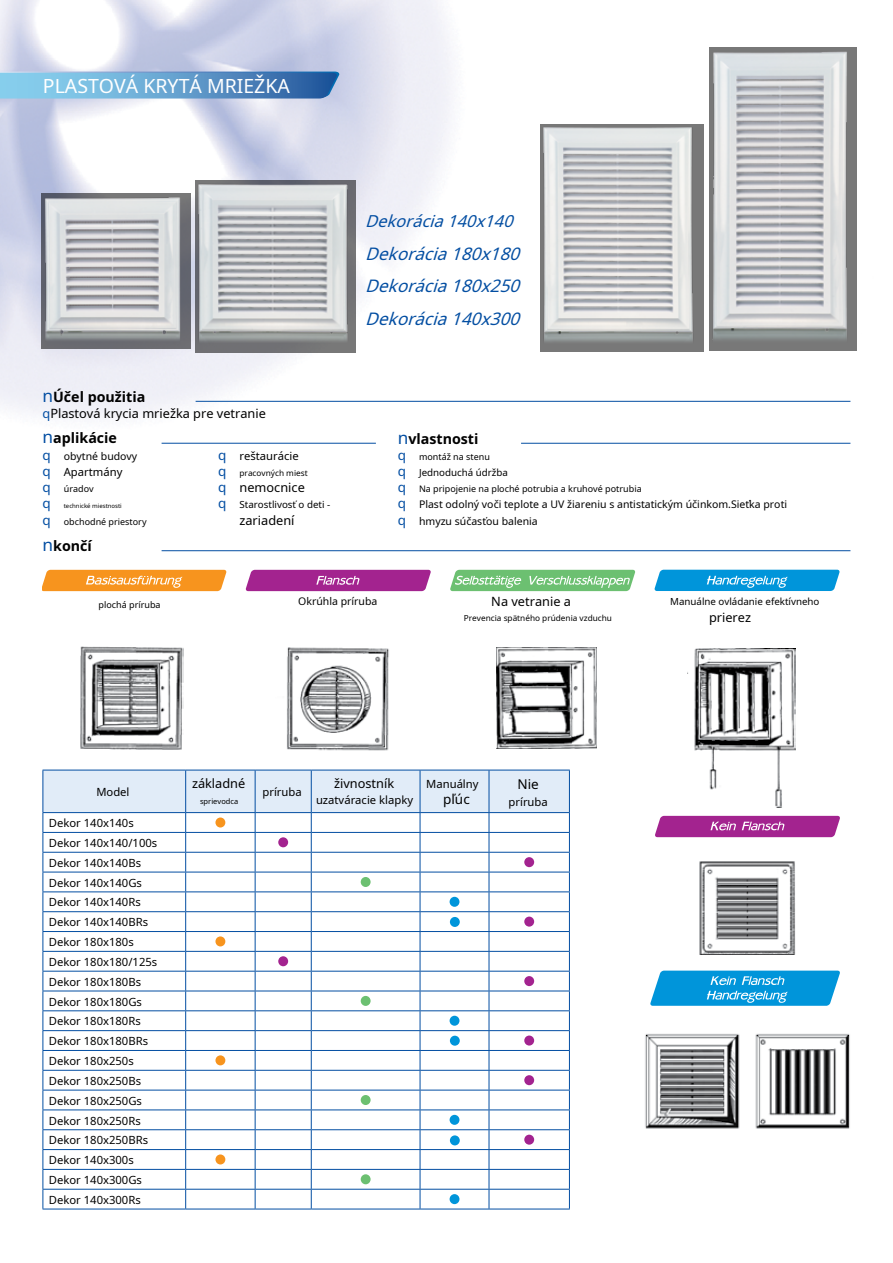
<style>
.page{position:relative;width:893px;height:1263px;background:#fff}
.page>*{position:absolute;margin:0;border:0;box-sizing:border-box;transform-origin:0 0}
.t1{font:19.5px "Noto Sans";color:#fff}
.t2{font:italic 17.25px/32.4px "Noto Sans";color:#034ea2;text-align:justify}
.t3{font:italic 16.5px "Noto Sans";color:#034ea2}
.t4{font:700 14.25px "Noto Sans";color:#000}
.t5{font:13.5px/16.2px "Noto Sans";color:#034ea2;text-align:justify}
.t6{font:13.5px "Noto Sans";color:#000}
.t7{font:12.75px "Noto Sans";color:#000}
.t8{font:11.25px/19.8px "Noto Sans";color:#000}
.t9{font:10.5px/16.2px "Noto Sans";color:#000}
.t10{font:9.75px "Noto Sans";color:#000}
.t11{font:9px "Noto Sans";color:#000}
.t12{font:8.25px "Noto Sans";color:#000}
.t13{font:7.5px "Noto Sans";color:#000}
.t14{font:6px "Noto Sans";color:#000}
.s1{font-weight:400;font-size:17.25px;color:#034ea2}
.s2{color:#034ea2}
</style>
<div class="page">
<img style="left:0;top:0;width:588px;height:444px">
<svg style="left:245px;top:570px;width:186px;height:21px;background:#a93296"></svg>
<svg style="left:450px;top:570px;width:185px;height:21px;background:#85ca89"></svg>
<svg style="left:654px;top:570px;width:186px;height:21px;background:#1ba0dd"></svg>
<svg style="left:43px;top:570px;width:184px;height:21px;background:#f79f36"></svg>
<svg style="left:655px;top:816px;width:185px;height:21px;background:#aa3598"></svg>
<svg style="left:650px;top:970px;width:190px;height:36px;background:#26a4df"></svg>
<img style="left:645px;top:1034px;width:205px;height:95px">
<img style="left:80px;top:646px;width:103px;height:104px">
<img style="left:287px;top:647px;width:102px;height:104px">
<img style="left:694px;top:648px;width:102px;height:159px">
<img style="left:699px;top:861px;width:97px;height:94px">
<img style="left:496px;top:647px;width:101px;height:101px">
<svg style="left:43px;top:771px;width:527px;height:438px"></svg>
<hr style="left:43px;top:1209px;width:143px;height:1px;background:#034ea2">
<hr style="left:186px;top:1209px;width:69px;height:1px;background:#034ea2">
<hr style="left:255px;top:1209px;width:56px;height:1px;background:#034ea2">
<hr style="left:311px;top:1209px;width:109px;height:1px;background:#034ea2">
<hr style="left:420px;top:1209px;width:69px;height:1px;background:#034ea2">
<hr style="left:489px;top:1209px;width:81px;height:1px;background:#034ea2">
<hr style="left:43px;top:770px;width:143px;height:1px;background:#034ea2">
<hr style="left:43px;top:770px;width:1px;height:42px;background:#034ea2">
<hr style="left:43px;top:812px;width:143px;height:1px;background:#034ea2">
<hr style="left:43px;top:832px;width:143px;height:1px;background:#034ea2">
<hr style="left:43px;top:852px;width:143px;height:1px;background:#034ea2">
<hr style="left:43px;top:872px;width:143px;height:1px;background:#034ea2">
<hr style="left:43px;top:891px;width:143px;height:1px;background:#034ea2">
<hr style="left:43px;top:911px;width:143px;height:1px;background:#034ea2">
<hr style="left:43px;top:931px;width:143px;height:1px;background:#034ea2">
<hr style="left:43px;top:951px;width:143px;height:1px;background:#034ea2">
<hr style="left:43px;top:971px;width:143px;height:1px;background:#034ea2">
<hr style="left:43px;top:990px;width:143px;height:1px;background:#034ea2">
<hr style="left:43px;top:1010px;width:143px;height:1px;background:#034ea2">
<hr style="left:43px;top:1030px;width:143px;height:1px;background:#034ea2">
<hr style="left:43px;top:1050px;width:143px;height:1px;background:#034ea2">
<hr style="left:43px;top:1070px;width:143px;height:1px;background:#034ea2">
<hr style="left:43px;top:1090px;width:143px;height:1px;background:#034ea2">
<hr style="left:186px;top:770px;width:69px;height:1px;background:#034ea2">
<hr style="left:255px;top:770px;width:56px;height:1px;background:#034ea2">
<hr style="left:311px;top:770px;width:109px;height:1px;background:#034ea2">
<hr style="left:420px;top:770px;width:69px;height:1px;background:#034ea2">
<hr style="left:489px;top:770px;width:81px;height:1px;background:#034ea2">
<div style="left:215px;top:817px;width:10px;height:10px;background:#f7941e;border-radius:50%"></div>
<div style="left:278px;top:837px;width:10px;height:10px;background:#a3238f;border-radius:50%"></div>
<div style="left:524px;top:857px;width:10px;height:10px;background:#a3238f;border-radius:50%"></div>
<div style="left:361px;top:877px;width:10px;height:10px;background:#6cc071;border-radius:50%"></div>
<div style="left:450px;top:897px;width:9px;height:10px;background:#0095da;border-radius:50%"></div>
<div style="left:524px;top:917px;width:10px;height:10px;background:#a3238f;border-radius:50%"></div>
<div style="left:215px;top:936px;width:10px;height:10px;background:#f7941e;border-radius:50%"></div>
<div style="left:278px;top:956px;width:10px;height:10px;background:#a3238f;border-radius:50%"></div>
<div style="left:524px;top:976px;width:10px;height:10px;background:#a3238f;border-radius:50%"></div>
<div style="left:361px;top:996px;width:10px;height:10px;background:#6cc071;border-radius:50%"></div>
<div style="left:450px;top:1016px;width:9px;height:10px;background:#0095da;border-radius:50%"></div>
<div style="left:524px;top:1035px;width:10px;height:10px;background:#a3238f;border-radius:50%"></div>
<div style="left:215px;top:1055px;width:10px;height:10px;background:#f7941e;border-radius:50%"></div>
<div style="left:524px;top:1075px;width:10px;height:10px;background:#a3238f;border-radius:50%"></div>
<div style="left:361px;top:1095px;width:10px;height:10px;background:#6cc071;border-radius:50%"></div>
<div style="left:450px;top:1115px;width:9px;height:10px;background:#0095da;border-radius:50%"></div>
<div style="left:524px;top:1135px;width:10px;height:10px;background:#a3238f;border-radius:50%"></div>
<div style="left:215px;top:1154px;width:10px;height:10px;background:#f7941e;border-radius:50%"></div>
<div style="left:361px;top:1174px;width:10px;height:10px;background:#6cc071;border-radius:50%"></div>
<div style="left:450px;top:1194px;width:9px;height:10px;background:#0095da;border-radius:50%"></div>
<hr style="left:196px;top:401px;width:654px;height:1px;background:#034ea2">
<hr style="left:521px;top:443px;width:329px;height:1px;background:#034ea2">
<hr style="left:162px;top:550px;width:688px;height:1px;background:#034ea2">
<hr style="left:162px;top:443px;width:214px;height:1px;background:#034ea2">
<svg style="left:0;top:72px;width:340px;height:27px;background:#649fcd"></svg>
<div style="left:450px;top:917px;width:10px;height:10px;background:#0095da;border-radius:50%"></div>
<div style="left:450px;top:1036px;width:10px;height:10px;background:#0095da;border-radius:50%"></div>
<div style="left:450px;top:1135px;width:10px;height:10px;background:#0095da;border-radius:50%"></div>
<div style="left:41px;top:193px;width:149px;height:156px;background:#686970"></div>
<img style="left:40px;top:166px;width:143px;height:186px">
<img style="left:709px;top:47px;width:148px;height:304px">
<img style="left:192px;top:161px;width:163px;height:195px">
<img style="left:538px;top:115px;width:162px;height:241px">
<h1 class="t1" style="left:43px;top:72px;width:249px">PLASTOVÁ KRYTÁ MRIEŽKA</h1>
<h3 class="t3" style="left:365px;top:210px;width:156px">Dekorácia140x140</h3>
<h2 class="t2" style="left:365px;top:237px;width:163px">Dekorácia180x180<br>Dekorácia180x250<br>Dekorácia140x300</h2>
<p class="t4" style="left:43px;top:386px;width:104px"><span class="s1">n</span>Účel použitia</p>
<p class="t7" style="left:43px;top:404px;width:225px"><span class="s2">q</span>Plastová krycia mriežka pre vetranie</p>
<p class="t4" style="left:43px;top:428px;width:76px"><span class="s1">n</span>aplikácie</p>
<p class="t4" style="left:398px;top:428px;width:82px"><span class="s1">n</span>vlastnosti</p>
<p class="t5" style="left:43px;top:446px;width:10px">q q q q q</p>
<p class="t9" style="left:64px;top:447px;width:75px">obytné budovy</p>
<p class="t5" style="left:218px;top:446px;width:10px">q q q q</p>
<p class="t8" style="left:240px;top:445px;width:61px">reštaurácie</p>
<p class="t5" style="left:398px;top:446px;width:10px">q q q q q</p>
<p class="t11" style="left:419px;top:450px;width:73px">montáž na stenu</p>
<p class="t8" style="left:64px;top:462px;width:60px">Apartmány</p>
<p class="t11" style="left:64px;top:482px;width:31px">úradov</p>
<p class="t14" style="left:64px;top:502px;width:59px">technické miestnosti</p>
<p class="t11" style="left:64px;top:515px;width:84px">obchodné priestory</p>
<p class="t10" style="left:419px;top:465px;width:90px">Jednoduchá údržba</p>
<p class="t11" style="left:419px;top:482px;width:224px">Na pripojenie na ploché potrubia a kruhové potrubia</p>
<p class="t9" style="left:419px;top:496px;width:370px">Plast odolný voči teplote a UV žiareniu s antistatickým účinkom.Sieťka proti hmyzu súčasťou balenia</p>
<p class="t12" style="left:240px;top:467px;width:70px">pracovných miest</p>
<p class="t7" style="left:240px;top:478px;width:67px">nemocnice</p>
<p class="t10" style="left:240px;top:498px;width:92px">Starostlivosť o deti -</p>
<p class="t7" style="left:239px;top:511px;width:57px">zariadení</p>
<p class="t4" style="left:43px;top:536px;width:51px"><span class="s1">n</span>končí</p>
<p class="t11" style="left:99px;top:598px;width:64px">plochá príruba</p>
<p class="t9" style="left:298px;top:593px;width:81px">Okrúhla príruba</p>
<p class="t7" style="left:491px;top:592px;width:81px">Na vetranie a</p>
<p class="t12" style="left:464px;top:612px;width:150px">Prevencia spätného prúdenia vzduchu</p>
<p class="t10" style="left:670px;top:595px;width:151px">Manuálne ovládanie efektívneho</p>
<p class="t7" style="left:709px;top:608px;width:44px">prierez</p>
<p class="t7" style="left:192px;top:774px;width:55px">základné</p>
<p class="t13" style="left:200px;top:796px;width:40px">sprievodca</p>
<p class="t8" style="left:96px;top:782px;width:35px">Model</p>
<p class="t8" style="left:263px;top:782px;width:41px">príruba</p>
<p class="t8" style="left:49px;top:813px;width:110px">Dekor 140x140s<br>Dekor 140x140/100s<br>Dekor 140x140Bs<br>Dekor 140x140Gs<br>Dekor 140x140Rs<br>Dekor 140x140BRs<br>Dekor 180x180s<br>Dekor 180x180/125s<br>Dekor 180x180Bs<br>Dekor 180x180Gs<br>Dekor 180x180Rs<br>Dekor 180x180BRs<br>Dekor 180x250s<br>Dekor 180x250Bs<br>Dekor 180x250Gs<br>Dekor 180x250Rs<br>Dekor 180x250BRs<br>Dekor 140x300s<br>Dekor 140x300Gs<br>Dekor 140x300Rs</p>
<p class="t7" style="left:334px;top:774px;width:62px">živnostník</p>
<p class="t8" style="left:316px;top:790px;width:99px">uzatváracie klapky</p>
<p class="t8" style="left:426px;top:774px;width:54px">Manuálny</p>
<p class="t6" style="left:443px;top:790px;width:28px">pľúc</p>
<p class="t6" style="left:517px;top:775px;width:23px">Nie</p>
<p class="t8" style="left:508px;top:791px;width:41px">príruba</p>
</div>
